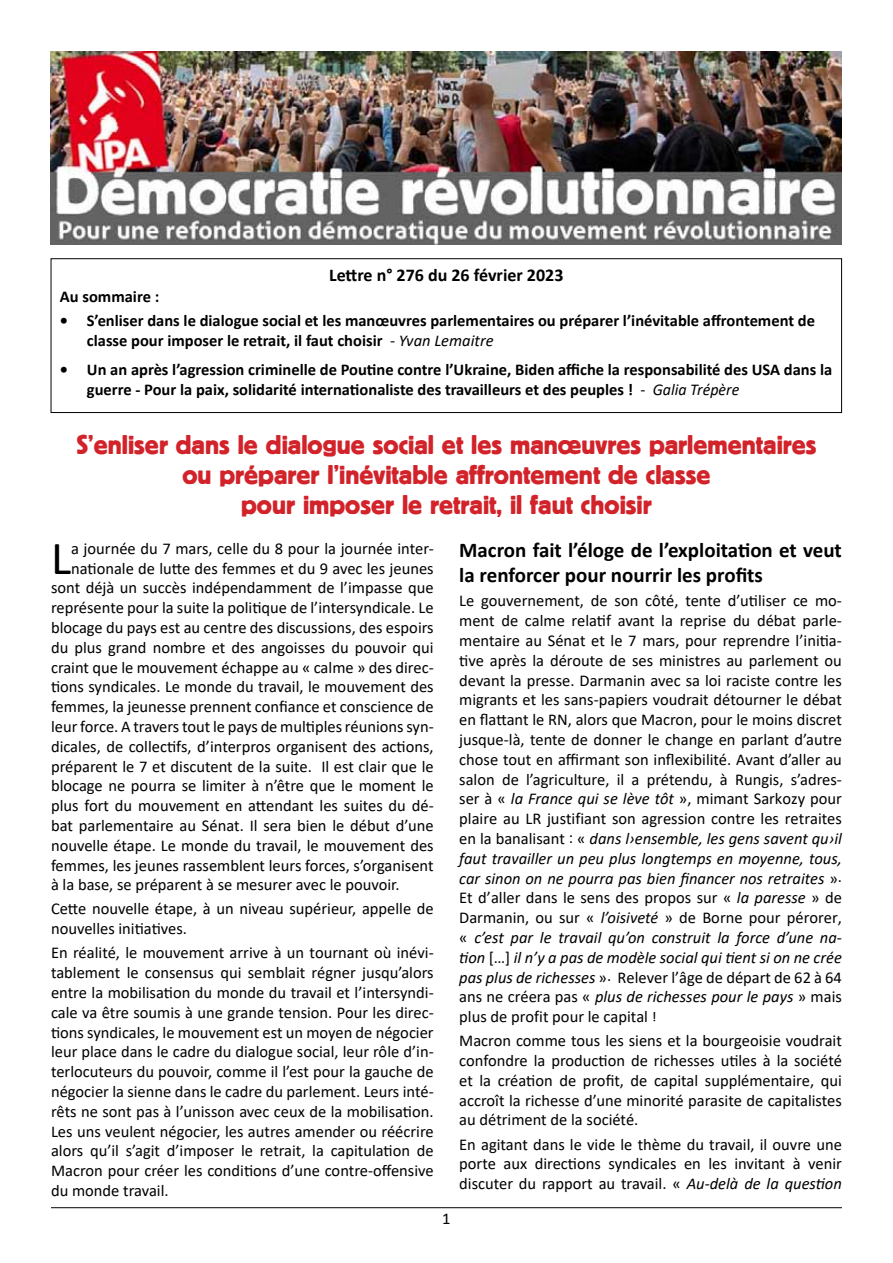
<style>
.page{position:relative;width:893px;height:1263px;background:#fff}
.page>*{position:absolute;margin:0;border:0;box-sizing:border-box;transform-origin:0 0}
.t1{font:47.7px "Calibri";color:#000}
.t2{font:27px/30px "Block BE";color:#d2232a;text-align:center}
.t3{font:700 21px/25.2px "Calibri";color:#000}
.t4{font:700 18px "Calibri";color:#000}
.t5{font:16.5px/19.8px "Calibri";color:#000;text-align:justify}
.t6{font:700 16.5px/19.8px "Calibri";color:#000}
.s1{font-weight:400;font-style:italic}
.s2{font-style:italic}
</style>
<div class="page">
<hr style="left:51px;top:1207px;width:791px;height:1px;background:#000">
<div style="left:51px;top:258px;width:791px;height:155px;border:1px solid #000"></div>
<img style="left:51px;top:51px;width:791px;height:193px">
<p class="t4" style="left:329px;top:262px;width:236px">Lettre n° 276 du 26 février 2023</p>
<p class="t6" style="left:60px;top:286px;width:101px">Au sommaire :</p>
<p class="t6" style="left:87px;top:311px;width:730px;text-indent:-27px">• S’enliser dans le dialogue social et les manœuvres parlementaires ou préparer l’inévitable affrontement de classe pour imposer le retrait, il faut choisir <span class="s1">- Yvan Lemaitre</span></p>
<p class="t6" style="left:87px;top:359px;width:747px;text-indent:-27px">• Un an après l’agression criminelle de Poutine contre l’Ukraine, Biden affiche la responsabilité des USA dans la guerre - Pour la paix, solidarité internationaliste des travailleurs et des peuples ! <span class="s1">- Galia Trépère</span></p>
<h2 class="t2" style="left:76px;top:429px;width:742px">S’enliser dans le dialogue social et les manœuvres parlementaires ou préparer l’inévitable affrontement de classe<br>pour imposer le retrait, il faut choisir</h2>
<h1 class="t1" style="left:51px;top:525px;width:22px">L</h1>
<p class="t5" style="left:71px;top:538px;width:364px">a journée du 7 mars, celle du 8 pour la journée inter-</p>
<p class="t3" style="left:459px;top:537px;width:384px">Macron fait l’éloge de l’exploitation et veut la renforcer pour nourrir les profits</p>
<p class="t5" style="left:459px;top:590px;width:384px">Le gouvernement, de son côté, tente d’utiliser ce mo&shy;ment de calme relatif avant la reprise du débat parle&shy;mentaire au Sénat et le 7 mars, pour reprendre l’initia&shy;tive après la déroute de ses ministres au parlement ou devant la presse. Darmanin avec sa loi raciste contre les migrants et les sans-papiers voudrait détourner le débat en flattant le RN, alors que Macron, pour le moins discret jusque-là, tente de donner le change en parlant d’autre chose tout en affirmant son inflexibilité. Avant d’aller au salon de l’agriculture, il a prétendu, à Rungis, s’adres&shy;ser à « <span class="s2">la France qui se lève tôt</span> », mimant Sarkozy pour plaire au LR justifiant son agression contre les retraites en la banalisant : « <span class="s2">dans l›ensemble, les gens savent qu›il faut travailler un peu plus longtemps en moyenne, tous, car sinon on ne pourra pas bien financer nos retraites</span> ».<br>Et d’aller dans le sens des propos sur « <span class="s2">la paresse</span> » de Darmanin, ou sur « <span class="s2">l’oisiveté</span> » de Borne pour pérorer, « <span class="s2">c’est par le travail qu’on construit la force d’une na&shy;tion</span> […] <span class="s2">il n’y a pas de modèle social qui tient si on ne crée pas plus de richesses</span> ». Relever l’âge de départ de 62 à 64 ans ne créera pas « <span class="s2">plus de richesses pour le pays</span> » mais plus de profit pour le capital !</p>
<p class="t5" style="left:459px;top:1030px;width:384px">Macron comme tous les siens et la bourgeoisie voudrait confondre la production de richesses utiles à la société et la création de profit, de capital supplémentaire, qui accroît la richesse d’une minorité parasite de capitalistes au détriment de la société.</p>
<p class="t5" style="left:459px;top:1134px;width:384px">En agitant dans le vide le thème du travail, il ouvre une porte aux directions syndicales en les invitant à venir discuter du rapport au travail. « <span class="s2">Au-delà de la question</span></p>
<p class="t5" style="left:71px;top:558px;width:364px">nationale de lutte des femmes et du 9 avec les jeunes</p>
<p class="t5" style="left:51px;top:577px;width:384px">sont déjà un succès indépendamment de l’impasse que</p>
<p class="t5" style="left:51px;top:597px;width:384px">représente pour la suite la politique de l’intersyndicale. Le</p>
<p class="t5" style="left:51px;top:617px;width:384px">blocage du pays est au centre des discussions, des espoirs</p>
<p class="t5" style="left:51px;top:637px;width:384px">du plus grand nombre et des angoisses du pouvoir qui</p>
<p class="t5" style="left:51px;top:657px;width:384px">craint que le mouvement échappe au « calme » des direc-</p>
<p class="t5" style="left:51px;top:676px;width:384px">tions syndicales. Le monde du travail, le mouvement des</p>
<p class="t5" style="left:51px;top:696px;width:384px">femmes, la jeunesse prennent confiance et conscience de</p>
<p class="t5" style="left:51px;top:716px;width:384px">leur force. A travers tout le pays de multiples réunions syn-</p>
<p class="t5" style="left:51px;top:736px;width:384px">dicales, de collectifs, d’interpros organisent des actions,</p>
<p class="t5" style="left:51px;top:756px;width:384px">préparent le 7 et discutent de la suite. Il est clair que le</p>
<p class="t5" style="left:51px;top:775px;width:384px">blocage ne pourra se limiter à n’être que le moment le</p>
<p class="t5" style="left:51px;top:795px;width:384px">plus fort du mouvement en attendant les suites du dé-</p>
<p class="t5" style="left:51px;top:815px;width:384px">bat parlementaire au Sénat. Il sera bien le début d’une</p>
<p class="t5" style="left:51px;top:835px;width:384px">nouvelle étape. Le monde du travail, le mouvement des</p>
<p class="t5" style="left:51px;top:855px;width:384px">femmes, les jeunes rassemblent leurs forces, s’organisent</p>
<p class="t5" style="left:51px;top:874px;width:350px">à la base, se préparent à se mesurer avec le pouvoir.</p>
<p class="t5" style="left:51px;top:899px;width:384px">Cette nouvelle étape, à un niveau supérieur, appelle de nouvelles initiatives.</p>
<p class="t5" style="left:51px;top:942px;width:384px">En réalité, le mouvement arrive à un tournant où inévi&shy;tablement le consensus qui semblait régner jusqu’alors entre la mobilisation du monde du travail et l’intersyndi&shy;cale va être soumis à une grande tension. Pour les direc&shy;tions syndicales, le mouvement est un moyen de négocier leur place dans le cadre du dialogue social, leur rôle d’in&shy;terlocuteurs du pouvoir, comme il l’est pour la gauche de négocier la sienne dans le cadre du parlement. Leurs inté&shy;rêts ne sont pas à l’unisson avec ceux de la mobilisation.<br>Les uns veulent négocier, les autres amender ou réécrire alors qu’il s’agit d’imposer le retrait, la capitulation de Macron pour créer les conditions d’une contre-offensive du monde travail.</p>
<p class="t5" style="left:442px;top:1208px;width:10px">1</p>
</div>
